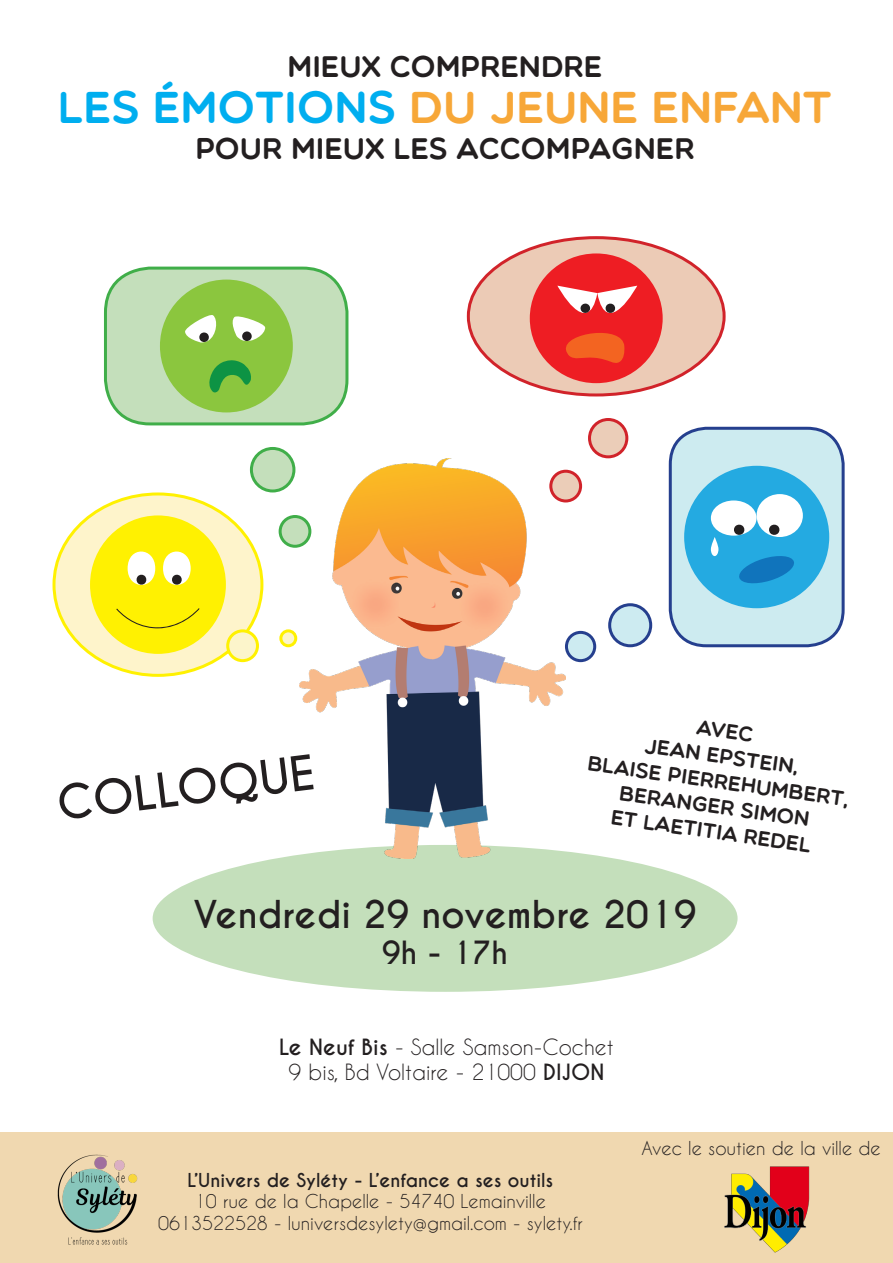
<style>
.page{position:relative;width:893px;height:1263px;background:#fff}
.page>*{position:absolute;margin:0;border:0;box-sizing:border-box;transform-origin:0 0}
.t1{font:45px "Multicolore";color:#f7a738}
.t2{font:700 45px "Caviar Dreams";color:#231f20}
.t3{font:700 36px "Caviar Dreams";color:#231f20}
.t4{font:30px "Multicolore";color:#231f20}
.t5{font:700 30px "Caviar Dreams";color:#231f20}
.t6{font:21px "Multicolore";color:#231f20}
.t7{font:21px "Caviar Dreams";color:#231f20}
.t8{font:700 18px/21.6px "Caviar Dreams";color:#231f20;text-align:center}
.t9{font:18px "Caviar Dreams";color:#231f20}
.s1{color:#00aeef}
.s2{font-weight:700}
.s3{font-weight:400}
</style>
<div class="page">
<div style="left:0;top:1132px;width:893px;height:131px;background:#f0d8b0"></div>
<div style="left:153px;top:845px;width:585px;height:147px;background:#c4dfbb;border-radius:50%"></div>
<div style="left:670px;top:428px;width:173px;height:218px;background:#cdebf0;border-radius:36px"></div>
<div style="left:669px;top:427px;width:176px;height:220px;border:3px solid #253f8e;border-radius:36px"></div>
<div style="left:54px;top:494px;width:208px;height:181px;background:#fef4cb;border-radius:50%"></div>
<div style="left:468px;top:238px;width:256px;height:157px;background:#eccbb6;border-radius:50%"></div>
<div style="left:105px;top:268px;width:242px;height:156px;background:#c4dfbb;border-radius:45px"></div>
<div style="left:104px;top:267px;width:244px;height:158px;border:3px solid #40ae49;border-radius:45px"></div>
<img style="left:299px;top:458px;width:267px;height:401px">
<div style="left:90px;top:515px;width:136px;height:139px;background:#fff101;border-radius:50%"></div>
<svg style="left:116px;top:608px;width:84px;height:21px"></svg>
<svg style="left:163px;top:551px;width:28px;height:34px"></svg>
<svg style="left:128px;top:551px;width:27px;height:34px"></svg>
<div style="left:160px;top:280px;width:133px;height:132px;background:#8bc63e;border-radius:50%"></div>
<svg style="left:232px;top:316px;width:34px;height:25px"></svg>
<svg style="left:185px;top:315px;width:32px;height:27px"></svg>
<div style="left:242px;top:331px;width:10px;height:10px;background:#231f20;border-radius:50%"></div>
<svg style="left:209px;top:360px;width:42px;height:33px"></svg>
<div style="left:684px;top:466px;width:145px;height:142px;background:#24aae1;border-radius:50%"></div>
<div style="left:711px;top:500px;width:45px;height:36px;background:#fff;border-radius:50%"></div>
<div style="left:756px;top:494px;width:47px;height:43px;background:#fff;border-radius:50%"></div>
<svg style="left:734px;top:524px;width:11px;height:11px"></svg>
<svg style="left:768px;top:524px;width:12px;height:11px"></svg>
<svg style="left:739px;top:556px;width:55px;height:28px"></svg>
<svg style="left:711px;top:537px;width:7px;height:19px"></svg>
<div style="left:530px;top:253px;width:133px;height:130px;background:#ee1d23;border-radius:50%"></div>
<svg style="left:557px;top:286px;width:80px;height:77px"></svg>
<div style="left:566px;top:632px;width:29px;height:29px;background:#cdebf1;border-radius:50%"></div>
<div style="left:565px;top:631px;width:31px;height:31px;border:3px solid #253f8e;border-radius:50%"></div>
<div style="left:610px;top:605px;width:41px;height:41px;background:#cdebf1;border-radius:50%"></div>
<div style="left:608px;top:603px;width:44px;height:44px;border:3px solid #253f8e;border-radius:50%"></div>
<div style="left:251px;top:448px;width:43px;height:43px;background:#c4dfbb;border-radius:50%"></div>
<div style="left:250px;top:447px;width:45px;height:45px;border:3px solid #40ae49;border-radius:50%"></div>
<div style="left:280px;top:516px;width:30px;height:30px;background:#c4dfbb;border-radius:50%"></div>
<div style="left:279px;top:515px;width:32px;height:33px;border:3px solid #40ae49;border-radius:50%"></div>
<div style="left:551px;top:471px;width:30px;height:30px;background:#ebcdb8;border-radius:50%"></div>
<div style="left:549px;top:470px;width:33px;height:32px;border:3px solid #d1232a;border-radius:50%"></div>
<div style="left:589px;top:419px;width:38px;height:38px;background:#ebcdb8;border-radius:50%"></div>
<div style="left:588px;top:418px;width:40px;height:40px;border:3px solid #d1232a;border-radius:50%"></div>
<div style="left:228px;top:631px;width:29px;height:30px;background:#fcf5cb;border-radius:50%"></div>
<div style="left:226px;top:629px;width:33px;height:33px;border:3px solid #fff101;border-radius:50%"></div>
<div style="left:281px;top:631px;width:15px;height:15px;background:#fcf5cb;border-radius:50%"></div>
<div style="left:279px;top:629px;width:18px;height:18px;border:3px solid #fff101;border-radius:50%"></div>
<img style="left:57px;top:1154px;width:81px;height:91px">
<img style="left:724px;top:1166px;width:86px;height:87px">
<p class="t4" style="left:288px;top:48px;width:316px">MIEUX COMPRENDRE</p>
<p class="t1" style="left:58px;top:80px;width:775px"><span class="s1">LES ÉMOTIONS</span> DU JEUNE ENFANT</p>
<p class="t4" style="left:195px;top:130px;width:501px">POUR MIEUX LES ACCOMPAGNER</p>
<p class="t2" style="left:54px;top:776px;width:261px;rotate:-7deg">COLLOQUE</p>
<p class="t6" style="left:699px;top:714px;width:58px;rotate:8deg">AVEC</p>
<p class="t6" style="left:647px;top:733px;width:156px;rotate:8deg">JEAN EPSTEIN,</p>
<p class="t6" style="left:589px;top:750px;width:265px;rotate:8deg">BLAISE PIERREHUMBERT,</p>
<p class="t6" style="left:621px;top:780px;width:193px;rotate:8deg">BERANGER SIMON</p>
<p class="t6" style="left:613px;top:804px;width:203px;rotate:8deg">ET LAETITIA REDEL</p>
<p class="t3" style="left:193px;top:893px;width:505px">Vendredi 29 novembre 2019</p>
<p class="t5" style="left:382px;top:934px;width:128px">9h - 17h</p>
<p class="t7" style="left:279px;top:1034px;width:336px"><span class="s2">Le Neuf Bis</span> - Salle Samson-Cochet</p>
<p class="t7" style="left:288px;top:1060px;width:318px">9 bis, Bd Voltaire - 21000 <span class="s2">DIJON</span></p>
<p class="t8" style="left:188px;top:1169px;width:367px">L’Univers de Syléty - L’enfance a ses outils<br><span class="s3">10 rue de la Chapelle - 54740 Lemainville</span></p>
<p class="t9" style="left:158px;top:1212px;width:426px">0613522528 - luniversdesylety@gmail.com - sylety.fr</p>
<p class="t9" style="left:641px;top:1138px;width:241px">Avec le soutien de la ville de</p>
</div>
